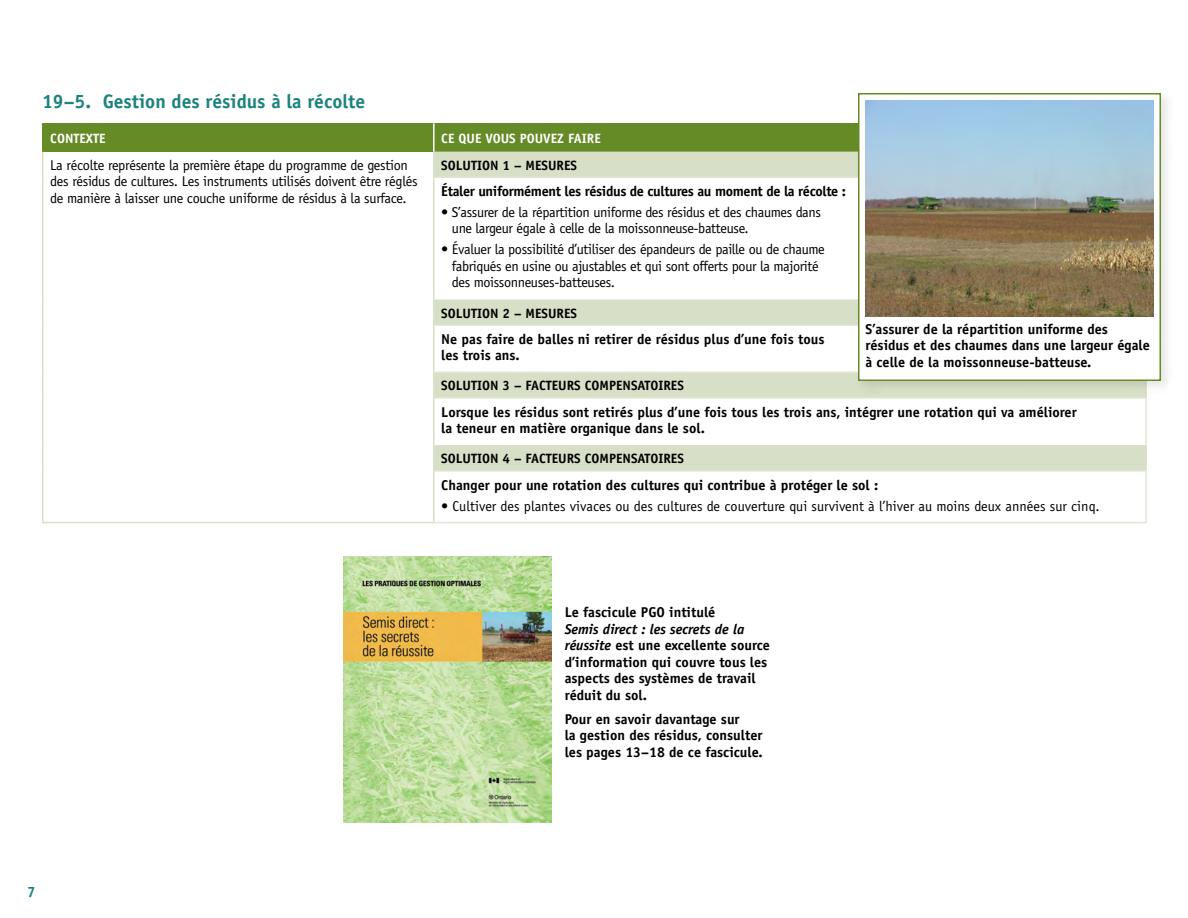
<style>
.page{position:relative;width:1188px;height:918px;background:#fff}
.page>*{position:absolute;margin:0;border:0;box-sizing:border-box;transform-origin:0 0}
.t1{font:700 19.5px "Officina Sans";color:#1b837d}
.t2{font:700 15px "Officina Sans";color:#1b837d}
.t3{font:700 14.25px/16.5px "Officina Sans";color:#000}
.t4{font:14.25px/16.5px "Officina Sans";letter-spacing:-.025em;color:#000}
.t5{font:14.25px "Officina Sans";color:#000}
.t6{font:700 14.25px "Officina Sans";letter-spacing:-.025em;color:#000}
.t7{font:700 13.5px "Officina Sans";color:#000}
.t8{font:700 13.5px "Officina Sans";color:#fff}
.s1{font-style:italic}
</style>
<div class="page">
<div style="left:43px;top:123px;width:391px;height:29px;background:#648b26"></div>
<div style="left:434px;top:123px;width:712px;height:29px;background:#648b26"></div>
<svg style="left:435px;top:152px;width:710px;height:318px"></svg>
<hr style="left:433px;top:123px;width:2px;height:29px;background:#fff">
<hr style="left:42px;top:152px;width:2px;height:25px;background:#d7e0c6">
<hr style="left:42px;top:177px;width:2px;height:122px;background:#d7e0c6">
<hr style="left:42px;top:299px;width:2px;height:26px;background:#d7e0c6">
<hr style="left:42px;top:325px;width:2px;height:47px;background:#d7e0c6">
<hr style="left:42px;top:372px;width:2px;height:26px;background:#d7e0c6">
<hr style="left:42px;top:398px;width:2px;height:47px;background:#d7e0c6">
<hr style="left:42px;top:445px;width:2px;height:26px;background:#d7e0c6">
<hr style="left:42px;top:471px;width:2px;height:51px;background:#d7e0c6">
<hr style="left:433px;top:152px;width:2px;height:25px;background:#d7e0c6">
<hr style="left:433px;top:177px;width:2px;height:122px;background:#d7e0c6">
<hr style="left:435px;top:176px;width:712px;height:2px;background:#dfe7d2">
<hr style="left:433px;top:299px;width:2px;height:26px;background:#d7e0c6">
<hr style="left:433px;top:372px;width:2px;height:26px;background:#d7e0c6">
<hr style="left:1145px;top:373px;width:2px;height:24px;background:#d7e0c6">
<hr style="left:433px;top:398px;width:2px;height:47px;background:#d7e0c6">
<hr style="left:435px;top:324px;width:712px;height:2px;background:#dfe7d2">
<hr style="left:435px;top:397px;width:712px;height:2px;background:#dfe7d2">
<hr style="left:1145px;top:399px;width:2px;height:46px;background:#dfe7d2">
<hr style="left:433px;top:445px;width:2px;height:26px;background:#d7e0c6">
<hr style="left:1145px;top:445px;width:2px;height:25px;background:#d7e0c6">
<hr style="left:42px;top:522px;width:393px;height:1px;background:#d7e0c6">
<hr style="left:433px;top:471px;width:2px;height:51px;background:#d7e0c6">
<hr style="left:435px;top:470px;width:712px;height:2px;background:#dfe7d2">
<hr style="left:1145px;top:472px;width:2px;height:50px;background:#dfe7d2">
<hr style="left:435px;top:522px;width:712px;height:1px;background:#dfe7d2">
<hr style="left:42px;top:123px;width:2px;height:29px;background:#648b26">
<hr style="left:433px;top:325px;width:2px;height:47px;background:#d7e0c6">
<hr style="left:435px;top:372px;width:712px;height:1px;background:#dfe7d2">
<div style="left:855px;top:90px;width:319px;height:304px;background:#000;opacity:.1"></div>
<div style="left:858px;top:93px;width:303px;height:288px;background:#fff;border:2px solid #648b26"></div>
<img style="left:866px;top:100px;width:288px;height:216px">
<img style="left:344px;top:556px;width:207px;height:266px">
<h1 class="t1" style="left:42px;top:90px;width:325px">19–5. Gestion des résidus à la récolte</h1>
<p class="t8" style="left:50px;top:130px;width:57px">CONTEXTE</p>
<p class="t8" style="left:441px;top:130px;width:161px">CE QUE VOUS POUVEZ FAIRE</p>
<p class="t4" style="left:50px;top:157px;width:369px">La récolte représente la première étape du programme de gestion des résidus de cultures. Les instruments utilisés doivent être réglés de manière à laisser une couche uniforme de résidus à la surface.</p>
<p class="t7" style="left:441px;top:157px;width:137px">SOLUTION 1 – MESURES</p>
<p class="t6" style="left:441px;top:182px;width:406px">Étaler uniformément les résidus de cultures au moment de la récolte :</p>
<p class="t4" style="left:452px;top:204px;width:370px;text-indent:-11px">• S’assurer de la répartition uniforme des résidus et des chaumes dans une largeur égale à celle de la moissonneuse-batteuse.</p>
<p class="t4" style="left:452px;top:241px;width:374px;text-indent:-11px">• Évaluer la possibilité d’utiliser des épandeurs de paille ou de chaume fabriqués en usine ou ajustables et qui sont offerts pour la majorité des moissonneuses-batteuses.</p>
<p class="t7" style="left:441px;top:305px;width:137px">SOLUTION 2 – MESURES</p>
<p class="t3" style="left:441px;top:331px;width:385px">Ne pas faire de balles ni retirer de résidus plus d’une fois tous les trois ans.</p>
<p class="t7" style="left:441px;top:377px;width:244px">SOLUTION 3 – FACTEURS COMPENSATOIRES</p>
<p class="t3" style="left:441px;top:403px;width:637px">Lorsque les résidus sont retirés plus d’une fois tous les trois ans, intégrer une rotation qui va améliorer la teneur en matière organique dans le sol.</p>
<p class="t7" style="left:441px;top:450px;width:244px">SOLUTION 4 – FACTEURS COMPENSATOIRES</p>
<p class="t3" style="left:441px;top:476px;width:438px">Changer pour une rotation des cultures qui contribue à protéger le sol :</p>
<p class="t5" style="left:441px;top:497px;width:660px">• Cultiver des plantes vivaces ou des cultures de couverture qui survivent à l’hiver au moins deux années sur cinq.</p>
<p class="t3" style="left:866px;top:320px;width:286px">S’assurer de la répartition uniforme des résidus et des chaumes dans une largeur égale à celle de la moissonneuse-batteuse.</p>
<p class="t3" style="left:565px;top:604px;width:152px">Le fascicule PGO intitulé</p>
<p class="t3" style="left:565px;top:620px;width:207px"><span class="s1">Semis direct : les secrets de la réussite</span> est une excellente source d’information qui couvre tous les aspects des systèmes de travail réduit du sol.</p>
<p class="t3" style="left:565px;top:710px;width:199px">Pour en savoir davantage sur<br>la gestion des résidus, consulter les pages 13–18 de ce fascicule.</p>
<p class="t2" style="left:27px;top:882px;width:10px">7</p>
</div>
